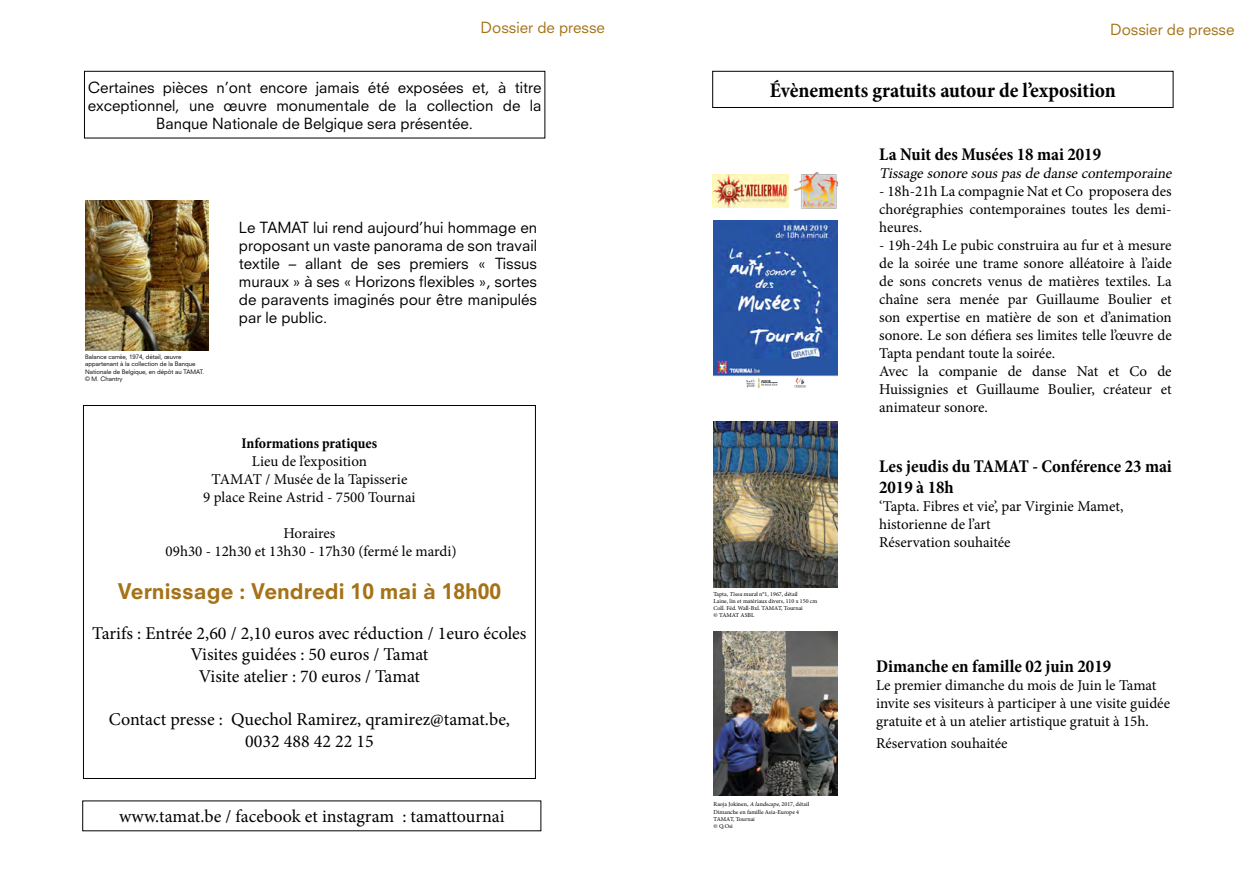
<style>
.page{position:relative;width:1259px;height:893px;background:#fff}
.page>*{position:absolute;margin:0;border:0;box-sizing:border-box;transform-origin:0 0}
.t1{font:700 condensed 21px "Minion Pro";letter-spacing:-.005em;color:#000}
.t2{font:800 21px "Neuzeit S";color:#a57217}
.t3{font:18px "Minion Pro";color:#000}
.t4{font:700 condensed 18px/21.6px "Minion Pro";color:#000}
.t5{font:15px/18px "Minion Pro";color:#000;text-align:justify}
.t6{font:15px/18px "Neuzeit S";color:#000;text-align:center}
.t7{font:italic 15px "Minion Pro";color:#000}
.t8{font:15px "Neuzeit S";color:#a57217}
.t9{font:700 condensed 15px "Minion Pro";letter-spacing:-.005em;color:#000}
.t10{font:6px "Minion Pro";color:#000}
.t11{font:6px/7.2px "Neuzeit S";color:#000}
.s1{font-style:italic}
</style>
<div class="page">
<div style="left:84px;top:71px;width:461px;height:67px;border:1px solid #000"></div>
<div style="left:712px;top:71px;width:461px;height:37px;border:1px solid #000"></div>
<img style="left:713px;top:221px;width:124px;height:166px">
<img style="left:713px;top:632px;width:124px;height:163px">
<img style="left:713px;top:421px;width:124px;height:167px">
<img style="left:795px;top:173px;width:42px;height:36px">
<img style="left:712px;top:174px;width:77px;height:33px">
<img style="left:85px;top:200px;width:124px;height:150px">
<p class="t8" style="left:480px;top:19px;width:126px">Dossier de presse</p>
<p class="t6" style="left:88px;top:78px;width:455px">Certaines pièces n’ont encore jamais été exposées et, à titre exceptionnel, une œuvre monumentale de la collection de la<br>Banque Nationale de Belgique sera présentée.</p>
<p class="t11" style="left:85px;top:353px;width:121px">Balance carrée, 1974, détail, œuvre appartenant à la collection de la Banque<br>Nationale de Belgique, en dépôt au TAMAT. © M. Chantry</p>
<p class="t6" style="left:239px;top:218px;width:300px;text-align:justify">Le TAMAT lui rend aujourd’hui hommage en proposant un vaste panorama de son travail textile – allant de ses premiers « Tissus muraux » à ses « Horizons flexibles », sortes de paravents imaginés pour être manipulés par le public.</p>
<p class="t9" style="left:241px;top:433px;width:137px">Informations pratiques</p>
<p class="t5" style="left:252px;top:452px;width:117px">Lieu de l’exposition</p>
<p class="t5" style="left:211px;top:470px;width:197px">TAMAT / Musée de la Tapisserie</p>
<p class="t5" style="left:203px;top:488px;width:214px">9 place Reine Astrid - 7500 Tournai</p>
<p class="t5" style="left:283px;top:524px;width:53px">Horaires</p>
<p class="t5" style="left:166px;top:542px;width:292px">09h30 - 12h30 et 13h30 - 17h30 (fermé le mardi)</p>
<p class="t2" style="left:118px;top:579px;width:385px">Vernissage : Vendredi 10 mai à 18h00</p>
<p class="t3" style="left:92px;top:621px;width:436px">Tarifs : Entrée 2,60 / 2,10 euros avec réduction / 1euro écoles</p>
<p class="t3" style="left:190px;top:643px;width:239px">Visites guidées : 50 euros / Tamat</p>
<p class="t3" style="left:199px;top:664px;width:223px">Visite atelier : 70 euros / Tamat</p>
<p class="t3" style="left:109px;top:707px;width:402px">Contact presse : Quechol Ramirez, qramirez@tamat.be,</p>
<p class="t3" style="left:245px;top:729px;width:130px">0032 488 42 22 15</p>
<p class="t3" style="left:119px;top:805px;width:387px">www.tamat.be / facebook et instagram : tamattournai</p>
<p class="t8" style="left:1110px;top:20px;width:126px">Dossier de presse</p>
<p class="t1" style="left:770px;top:76px;width:348px">Évènements gratuits autour de l’exposition</p>
<p class="t4" style="left:879px;top:143px;width:223px">La Nuit des Musées 18 mai 2019</p>
<p class="t7" style="left:879px;top:163px;width:297px">Tissagesonoresouspasdedansecontemporaine</p>
<p class="t5" style="left:879px;top:182px;width:294px">- 18h-21h La compagnie Nat et Co proposera des chorégraphies contemporaines toutes les demi&shy;heures.</p>
<p class="t5" style="left:879px;top:236px;width:294px">- 19h-24h Le pubic construira au fur et à mesure de la soirée une trame sonore alléatoire à l’aide de sons concrets venus de matières textiles. La chaîne sera menée par Guillaume Boulier et son expertise en matière de son et d’animation sonore. Le son défiera ses limites telle l’œuvre de Tapta pendant toute la soirée.</p>
<p class="t5" style="left:879px;top:362px;width:294px">Avec la companie de danse Nat et Co de Huissignies et Guillaume Boulier, créateur et animateur sonore.</p>
<p class="t10" style="left:713px;top:590px;width:86px">Tapta, <span class="s1">Tissu mura</span>l n°1, 1967, détail</p>
<p class="t10" style="left:713px;top:597px;width:105px">Laine, lin et matériaux divers, 110 x 150 cm</p>
<p class="t10" style="left:713px;top:604px;width:91px">Coll. Féd. Wall-Bxl. TAMAT, Tournai</p>
<p class="t10" style="left:713px;top:611px;width:42px">© TAMAT ASBL</p>
<p class="t10" style="left:713px;top:800px;width:97px">Raoja Jokinen, <span class="s1">A landscape,</span>2017, détail</p>
<p class="t10" style="left:713px;top:808px;width:87px">Dimanche en famille Asia-Europe 4</p>
<p class="t10" style="left:713px;top:815px;width:43px">TAMAT, Tournai</p>
<p class="t10" style="left:713px;top:822px;width:21px">© Q.Osi</p>
<p class="t4" style="left:879px;top:455px;width:294px">Les jeudis du TAMAT - Conférence 23 mai<br>2019 à 18h</p>
<p class="t5" style="left:879px;top:498px;width:246px">‘Tapta. Fibres et vie’, par Virginie Mamet, historienne de l’art</p>
<p class="t5" style="left:879px;top:534px;width:133px">Réservation souhaitée</p>
<p class="t4" style="left:876px;top:655px;width:236px">Dimanche en famille 02 juin 2019</p>
<p class="t5" style="left:876px;top:676px;width:295px;text-align:left">Le premier dimanche du mois de Juin le Tamat invite ses visiteurs à participer à une visite guidée gratuite et à un atelier artistique gratuit à 15h.</p>
<p class="t5" style="left:876px;top:734px;width:133px">Réservation souhaitée</p>
</div>
